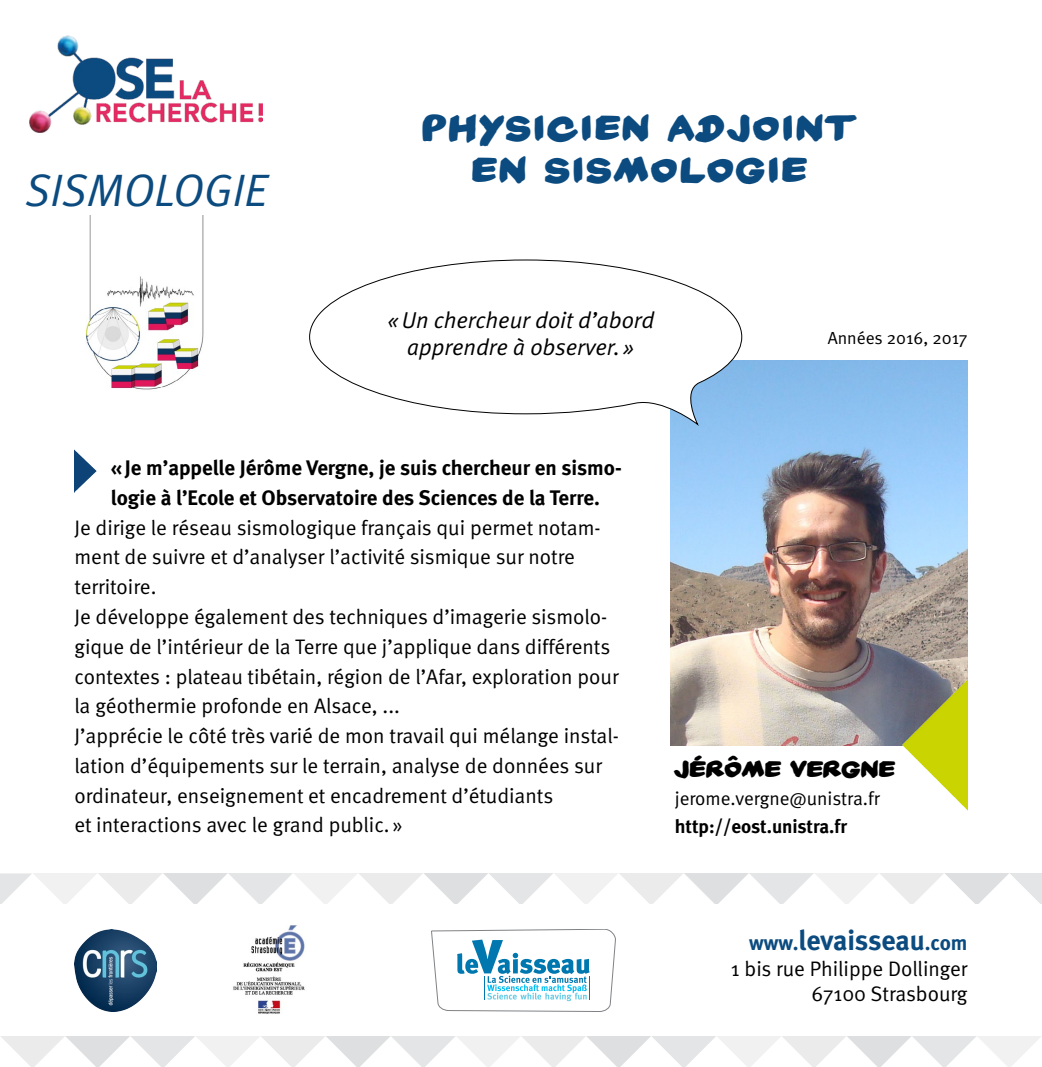
<style>
.page{position:relative;width:1042px;height:1067px;background:#fff}
.page>*{position:absolute;margin:0;border:0;box-sizing:border-box;transform-origin:0 0}
.t1{font:italic 45.5px "Meta Normal";color:#0b4b7f}
.t2{font:35px/42px "Yard Sale";letter-spacing:.125em;color:#0c4b7f;text-align:center}
.t3{font:700 28px "Meta";letter-spacing:-.005em;color:#0b4b7f}
.t4{font:italic 22.93px/27.5px "Meta Normal";color:#000;text-align:center}
.t5{font:22.75px "Yard Sale";letter-spacing:.07em;color:#000}
.t6{font:21px/29.8px "Meta Normal";color:#000;text-align:right}
.t7{font:700 21px/29.8px "Meta";color:#000}
.t8{font:19.07px "Meta Normal";color:#000}
.t9{font:700 19.07px "Meta";color:#000}
.t10{font:17.5px "Meta Normal";color:#000}
.s1{font-size:21px}
</style>
<div class="page">
<img style="left:30px;top:35px;width:233px;height:97px">
<svg style="left:0;top:873px;width:1042px;height:194px"></svg>
<img style="left:671px;top:360px;width:296px;height:385px">
<svg style="left:309px;top:260px;width:433px;height:164px"></svg>
<img style="left:902px;top:679px;width:65px;height:131px">
<img style="left:74px;top:449px;width:22px;height:43px">
<img style="left:85px;top:215px;width:119px;height:175px">
<h1 class="t1" style="left:25px;top:164px;width:243px">sismologie</h1>
<h2 class="t2" style="left:423px;top:105px;width:433px">PHYSICIEN ADJOINT<br>EN SISMOLOGIE</h2>
<p class="t4" style="left:387px;top:306px;width:269px">«Un chercheur doit d’abord apprendre à observer.»</p>
<p class="t10" style="left:827px;top:328px;width:141px">Années 2016, 2017</p>
<p class="t7" style="left:111px;top:453px;width:512px">«Je m’appelle Jérôme Vergne, je suis chercheur en sismo&shy;logie à l’Ecole et Observatoire des Sciences de la Terre.</p>
<p class="t6" style="left:74px;top:512px;width:546px;text-align:left">Je dirige le réseau sismologique français qui permet notam&shy;ment de suivre et d’analyser l’activité sismique sur notre territoire.<br>Je développe également des techniques d’imagerie sismolo&shy;gique de l’intérieur de la Terre que j’applique dans différents contextes : plateau tibétain, région de l’Afar, exploration pour la géothermie profonde en Alsace, ...<br>J’apprécie le côté très varié de mon travail qui mélange instal&shy;lation d’équipements sur le terrain, analyse de données sur ordinateur, enseignement et encadrement d’étudiants<br>et interactions avec le grand public. »</p>
<p class="t5" style="left:675px;top:755px;width:205px">JÉRÔME VERGNE</p>
<p class="t8" style="left:675px;top:787px;width:206px">jerome.vergne@unistra.fr</p>
<p class="t9" style="left:675px;top:815px;width:174px">http://eost.unistra.fr</p>
<h3 class="t3" style="left:749px;top:924px;width:220px"><span class="s1">www.</span>levaisseau<span class="s1">.com</span></h3>
<p class="t6" style="left:731px;top:955px;width:238px;line-height:25.2px">1 bis rue Philippe Dollinger<br>67100 Strasbourg</p>
</div>
